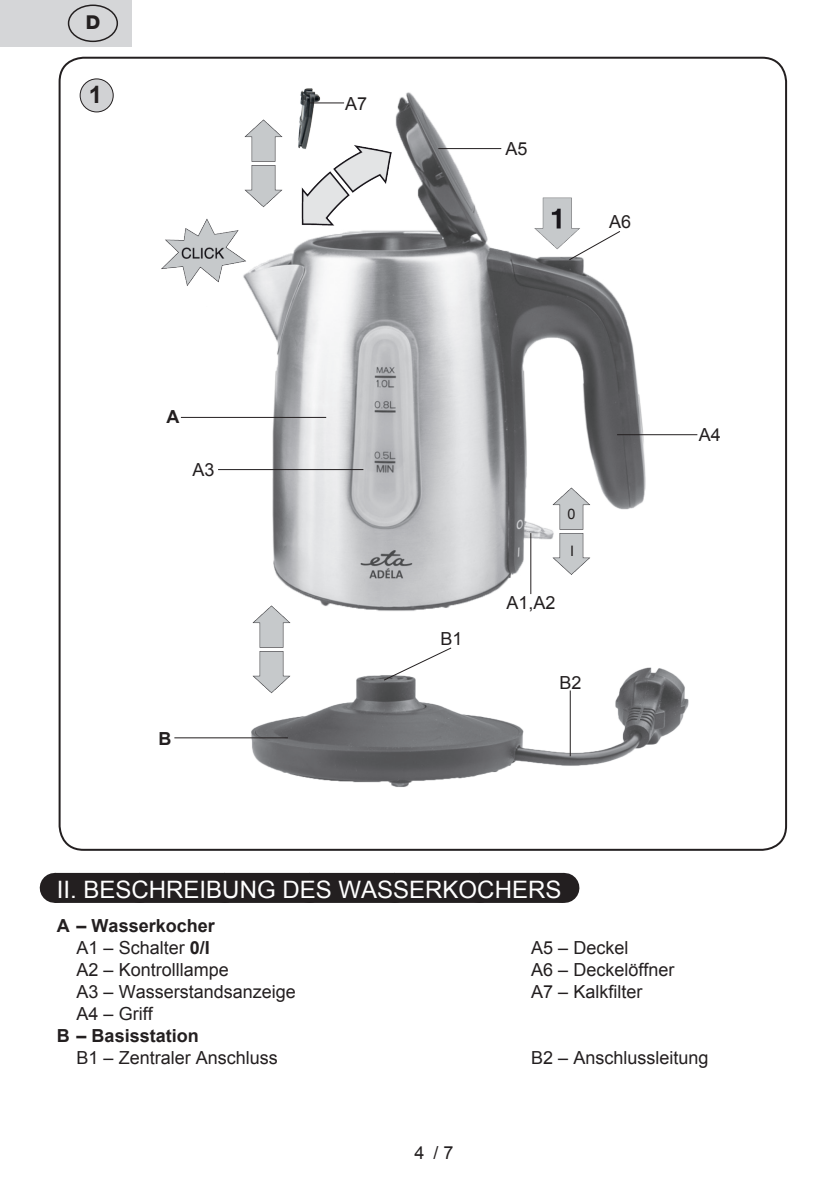
<style>
.page{position:relative;width:840px;height:1191px;background:#fff}
.page>*{position:absolute;margin:0;border:0;box-sizing:border-box;transform-origin:0 0}
.t1{font:24px "Arial";color:#fff}
.t2{font:700 24px "Arial";color:#231f20}
.t3{font:800 19.2px "Helvetica Neue OT";color:#231f20}
.t4{font:18px "Arial";color:#231f20}
.t5{font:700 18px/22px "Arial";color:#231f20;text-align:right}
.t6{font:14.4px "Arial";color:#231f20}
.s1{font-weight:400}
</style>
<div class="page">
<div style="left:55px;top:873px;width:508px;height:30px;background:#231f20"></div>
<svg style="left:144px;top:902px;width:376px;height:1px"></svg>
<hr style="left:563px;top:873px;width:1px;height:30px;background:#231f20">
<img style="left:180px;top:92px;width:513px;height:519px">
<img style="left:238px;top:113px;width:53px;height:105px">
<img style="left:285px;top:130px;width:109px;height:105px">
<img style="left:161px;top:198px;width:96px;height:108px">
<img style="left:546px;top:486px;width:47px;height:90px">
<img style="left:206px;top:667px;width:483px;height:120px">
<img style="left:291px;top:88px;width:31px;height:66px">
<img style="left:246px;top:599px;width:57px;height:105px">
<hr style="left:181px;top:417px;width:145px;height:1px;background:#231f20">
<hr style="left:530px;top:533px;width:1px;height:61px;background:#231f20">
<hr style="left:218px;top:469px;width:145px;height:1px;background:#231f20">
<hr style="left:616px;top:434px;width:81px;height:1px;background:#231f20">
<hr style="left:438px;top:148px;width:63px;height:1px;background:#231f20">
<svg style="left:567px;top:230px;width:54px;height:31px"></svg>
<hr style="left:310px;top:102px;width:34px;height:1px;background:#231f20">
<hr style="left:174px;top:737px;width:114px;height:1px;background:#231f20">
<svg style="left:382px;top:647px;width:70px;height:34px"></svg>
<hr style="left:569px;top:690px;width:1px;height:66px;background:#231f20">
<div style="left:80px;top:79px;width:33px;height:33px;background:#d1d2d4;border-radius:50%"></div>
<div style="left:80px;top:78px;width:34px;height:34px;border:1px solid #231f20;border-radius:50%"></div>
<img style="left:531px;top:192px;width:61px;height:64px">
<div style="left:0;top:0;width:131px;height:47px;background:#d5d6d8"></div>
<div style="left:68px;top:5px;width:50px;height:37px;border:1px solid #231f20;border-radius:50%"></div>
<p class="t3" style="left:86px;top:11px;width:16px">D</p>
<h1 class="t2" style="left:89px;top:79px;width:15px">1</h1>
<p class="t4" style="left:345px;top:91px;width:24px">A7</p>
<p class="t4" style="left:505px;top:137px;width:24px">A5</p>
<p class="t4" style="left:608px;top:210px;width:24px">A6</p>
<p class="t5" style="left:166px;top:406px;width:14px">A</p>
<p class="t4" style="left:192px;top:458px;width:24px">A3</p>
<p class="t5" style="left:158px;top:728px;width:14px">B</p>
<p class="t4" style="left:440px;top:627px;width:24px">B1</p>
<p class="t6" style="left:567px;top:504px;width:10px">0</p>
<p class="t6" style="left:569px;top:542px;width:6px">I</p>
<p class="t4" style="left:506px;top:590px;width:51px">A1,A2</p>
<p class="t4" style="left:559px;top:670px;width:24px">B2</p>
<h1 class="t1" style="left:57px;top:874px;width:506px">II. BESCHREIBUNG DES WASSERKOCHERS</h1>
<p class="t5" style="left:57px;top:915px;width:159px">A – Wasserkocher<br><span class="s1">A1 – Schalter</span> 0/I</p>
<p class="t4" style="left:531px;top:935px;width:99px">A5 – Deckel</p>
<p class="t4" style="left:698px;top:423px;width:24px">A4</p>
<p class="t4" style="left:77px;top:957px;width:154px">A2 – Kontrolllampe</p>
<p class="t4" style="left:531px;top:957px;width:145px">A6 – Deckelöffner</p>
<p class="t4" style="left:77px;top:979px;width:221px">A3 – Wasserstandsanzeige</p>
<p class="t4" style="left:531px;top:979px;width:113px">A7 – Kalkfilter</p>
<p class="t4" style="left:77px;top:1001px;width:78px">A4 – Griff</p>
<p class="t5" style="left:57px;top:1025px;width:143px">B – Basisstation</p>
<p class="t4" style="left:77px;top:1045px;width:203px">B1 – Zentraler Anschluss</p>
<p class="t4" style="left:531px;top:1045px;width:179px">B2 – Anschlussleitung</p>
<p class="t4" style="left:414px;top:1140px;width:41px">4 / 7</p>
</div>
